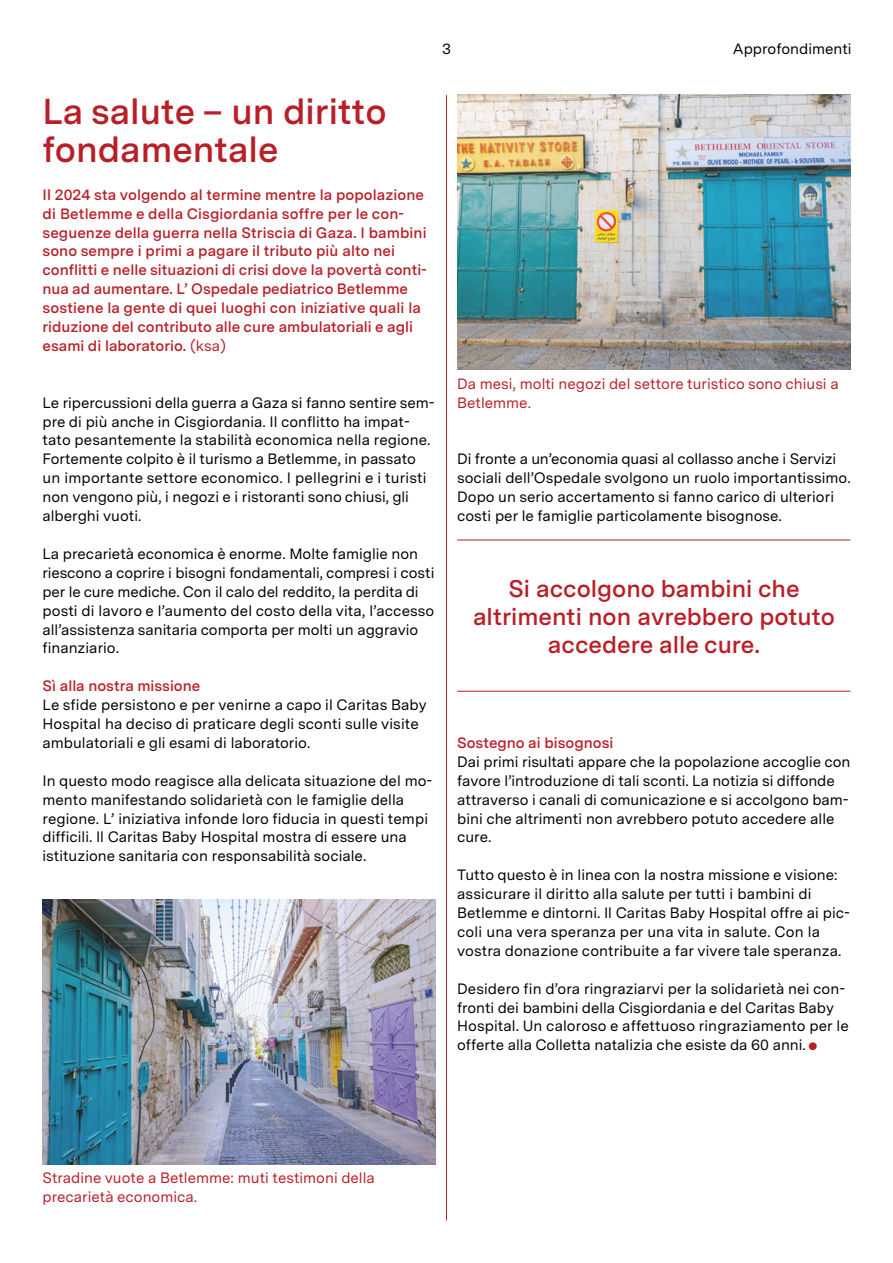
<style>
.page{position:relative;width:893px;height:1263px;background:#fff}
.page>*{position:absolute;margin:0;border:0;box-sizing:border-box;transform-origin:0 0}
.t1{font:600 36px/37.8px "Messina Sans";color:#b91f27}
.t2{font:600 24px/28.3px "Messina Sans";color:#b91f27;text-align:center}
.t3{font:15px/18.9px "Messina Sans";color:#000}
.t4{font:600 15px/18.9px "Messina Sans";letter-spacing:.005em;color:#b91f27}
.t5{font:15px/18.9px "Messina Sans";color:#b91f27}
.s1{font-weight:400}
.s2{font-family:"Ki Hi Button";color:#b91f27}
</style>
<div class="page">
<hr style="left:446px;top:95px;width:1px;height:1125px;background:#b91f27">
<img style="left:457px;top:95px;width:393px;height:275px">
<img style="left:43px;top:899px;width:393px;height:265px">
<hr style="left:457px;top:540px;width:393px;height:1px;background:#b91f27">
<hr style="left:457px;top:691px;width:393px;height:1px;background:#b91f27">
<p class="t3" style="left:442px;top:39px;width:10px">3</p>
<p class="t3" style="left:733px;top:39px;width:120px">Approfondimenti</p>
<h1 class="t1" style="left:43px;top:92px;width:346px">La salute – un diritto fondamentale</h1>
<p class="t4" style="left:43px;top:185px;width:386px">Il 2024 sta volgendo al termine mentre la popolazione di Betlemme e della Cisgiordania soffre per le con&shy;seguenze della guerra nella Striscia di Gaza. I bambini sono sempre i primi a pagare il tributo più alto nei conflitti e nelle situazioni di crisi dove la povertà conti&shy;nua ad aumentare. L’ Ospedale pediatrico Betlemme sostiene la gente di quei luoghi con iniziative quali la riduzione del contributo alle cure ambulatoriali e agli esami di laboratorio. <span class="s1">(ksa)</span></p>
<p class="t3" style="left:43px;top:393px;width:394px">Le ripercussioni della guerra a Gaza si fanno sentire sem&shy;pre di più anche in Cisgiordania. Il conflitto ha impat&shy;tato pesantemente la stabilità economica nella regione.<br>Fortemente colpito è il turismo a Betlemme, in passato un importante settore economico. I pellegrini e i turisti non vengono più, i negozi e i ristoranti sono chiusi, gli alberghi vuoti.</p>
<p class="t3" style="left:43px;top:544px;width:393px">La precarietà economica è enorme. Molte famiglie non riescono a coprire i bisogni fondamentali, compresi i costi per le cure mediche. Con il calo del reddito, la perdita di posti di lavoro e l’aumento del costo della vita, l’accesso all’assistenza sanitaria comporta per molti un aggravio finanziario.</p>
<p class="t4" style="left:43px;top:676px;width:159px">Sì alla nostra missione</p>
<p class="t3" style="left:43px;top:695px;width:386px">Le sfide persistono e per venirne a capo il Caritas Baby<br>Hospital ha deciso di praticare degli sconti sulle visite ambulatoriali e gli esami di laboratorio.</p>
<p class="t3" style="left:43px;top:771px;width:391px">In questo modo reagisce alla delicata situazione del mo&shy;mento manifestando solidarietà con le famiglie della regione. L’ iniziativa infonde loro fiducia in questi tempi difficili. Il Caritas Baby Hospital mostra di essere una istituzione sanitaria con responsabilità sociale.</p>
<p class="t5" style="left:457px;top:374px;width:383px">Da mesi, molti negozi del settore turistico sono chiusi a<br>Betlemme.</p>
<p class="t3" style="left:457px;top:450px;width:395px">Di fronte a un’economia quasi al collasso anche i Servizi sociali dell’Ospedale svolgono un ruolo importantissimo.<br>Dopo un serio accertamento si fanno carico di ulteriori costi per le famiglie particolamente bisognose.</p>
<h2 class="t2" style="left:473px;top:574px;width:364px">Si accolgono bambini che altrimenti non avrebbero potuto accedere alle cure.</h2>
<p class="t4" style="left:457px;top:733px;width:158px">Sostegno ai bisognosi</p>
<p class="t3" style="left:457px;top:752px;width:395px">Dai primi risultati appare che la popolazione accoglie con favore l’introduzione di tali sconti. La notizia si diffonde attraverso i canali di comunicazione e si accolgono bam&shy;bini che altrimenti non avrebbero potuto accedere alle cure.</p>
<p class="t3" style="left:457px;top:865px;width:394px">Tutto questo è in linea con la nostra missione e visione: assicurare il diritto alla salute per tutti i bambini di Betlemme e dintorni. Il Caritas Baby Hospital offre ai pic&shy;coli una vera speranza per una vita in salute. Con la vostra donazione contribuite a far vivere tale speranza.</p>
<p class="t3" style="left:457px;top:979px;width:393px">Desidero fin d’ora ringraziarvi per la solidarietà nei con&shy;fronti dei bambini della Cisgiordania e del Caritas Baby Hospital. Un caloroso e affettuoso ringraziamento per le offerte alla Colletta natalizia che esiste da 60 anni.<span class="s2">•</span></p>
<p class="t5" style="left:43px;top:1168px;width:334px">Stradine vuote a Betlemme: muti testimoni della precarietà economica.</p>
</div>
